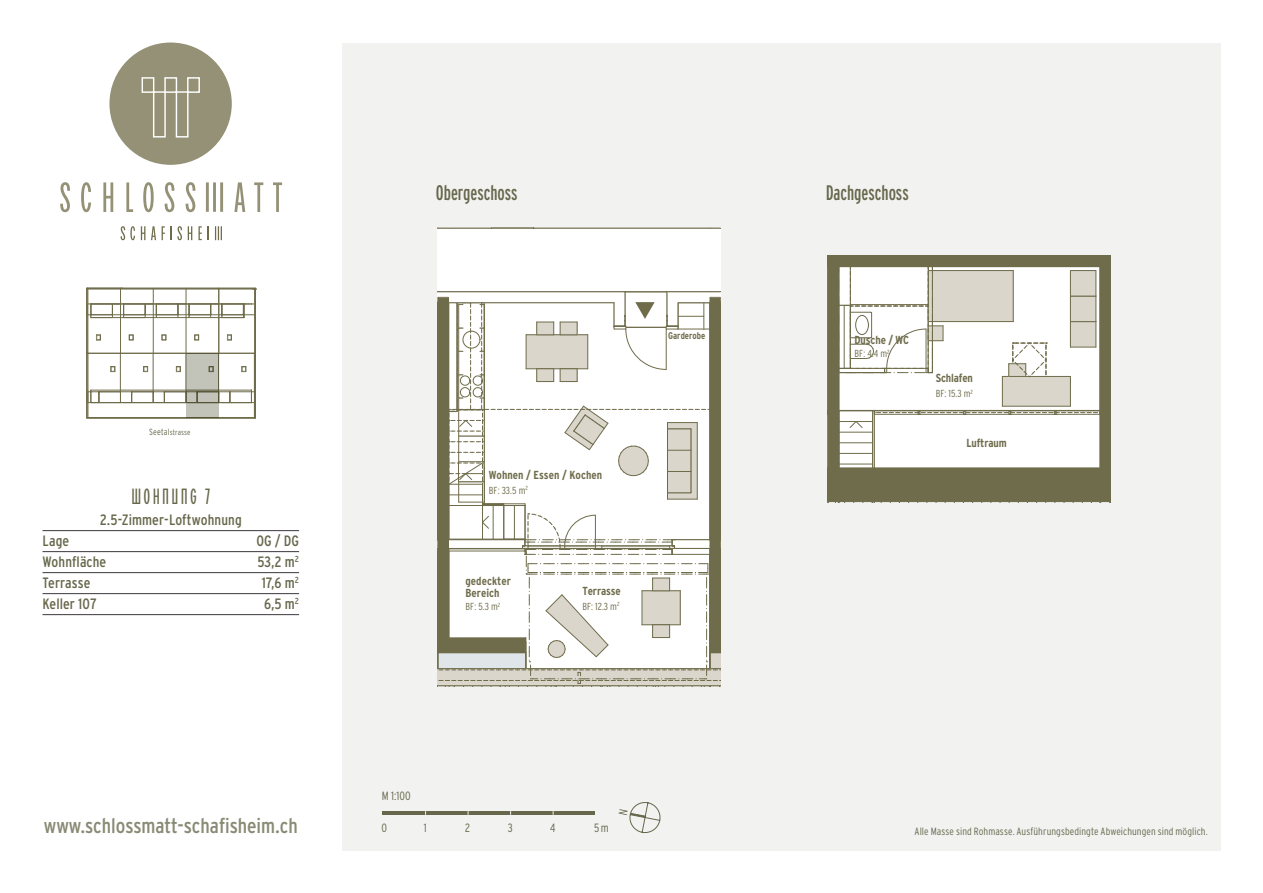
<style>
.page{position:relative;width:1263px;height:893px;background:#fff}
.page>*{position:absolute;margin:0;border:0;box-sizing:border-box;transform-origin:0 0}
.t1{font:24px "BC Ludva";letter-spacing:.095em;color:#66674b}
.t2{font:21px "Interstate Condensed";color:#888a74}
.t3{font:21px "Interstate Compressed";color:#66674b}
.t4{font:15px "Interstate Condensed";letter-spacing:.005em;color:#66674b}
.t5{font:300 12px "Interstate Condensed";color:#66674b}
.t6{font:700 11.7px/12px "Interstate Condensed";letter-spacing:-.01em;color:#6f6c4b}
.t7{font:300 10.5px "Interstate Condensed";letter-spacing:.01em;color:#66674b}
.t8{font:300 10.2px "Interstate Condensed";color:#6f6c4b}
.t9{font:700 9.75px "Interstate Condensed";color:#6f6c4b;scale:.95 1}
.t10{font:300 7.8px "Interstate Condensed";letter-spacing:.015em;color:#66674b}
.s1{font-size:9px}
</style>
<div class="page">
<div style="left:342px;top:43px;width:878px;height:807px;background:#f2f3f1"></div>
<hr style="left:43px;top:530px;width:256px;height:1px;background:#3c383d">
<hr style="left:43px;top:551px;width:256px;height:1px;background:#3c383d">
<hr style="left:43px;top:572px;width:256px;height:1px;background:#3c383d">
<hr style="left:43px;top:593px;width:256px;height:1px;background:#3c383d">
<hr style="left:43px;top:614px;width:256px;height:1px;background:#3c383d">
<div style="left:437px;top:227px;width:284px;height:459px;background:#fff"></div>
<hr style="left:491px;top:228px;width:42px;height:1px;background:#6f6c4b">
<div style="left:438px;top:297px;width:10px;height:245px;background:#6f6c4b"></div>
<hr style="left:448px;top:297px;width:1px;height:245px;background:#6f6c4b">
<hr style="left:437px;top:297px;width:2px;height:245px;background:#6f6c4b">
<div style="left:710px;top:297px;width:11px;height:245px;background:#6f6c4b"></div>
<hr style="left:709px;top:297px;width:2px;height:245px;background:#6f6c4b">
<svg style="left:437px;top:227px;width:11px;height:2px"></svg>
<hr style="left:448px;top:228px;width:43px;height:1px;background:#6f6c4b">
<hr style="left:534px;top:228px;width:176px;height:1px;background:#6f6c4b">
<svg style="left:710px;top:227px;width:11px;height:2px"></svg>
<hr style="left:721px;top:484px;width:1px;height:55px;background:#6f6c4b">
<hr style="left:525px;top:505px;width:1px;height:34px;background:#6f6c4b">
<hr style="left:449px;top:484px;width:1px;height:55px;background:#6f6c4b">
<hr style="left:514px;top:505px;width:1px;height:34px;background:#6f6c4b">
<hr style="left:503px;top:505px;width:1px;height:34px;background:#6f6c4b">
<hr style="left:493px;top:505px;width:1px;height:34px;background:#6f6c4b">
<hr style="left:482px;top:505px;width:1px;height:34px;background:#6f6c4b">
<svg style="left:437px;top:513px;width:285px;height:174px"></svg>
<svg style="left:437px;top:291px;width:285px;height:215px"></svg>
<div style="left:827px;top:255px;width:284px;height:247px;background:#fff"></div>
<hr style="left:1111px;top:411px;width:1px;height:74px;background:#6f6c4b">
<hr style="left:839px;top:464px;width:34px;height:1px;background:#6f6c4b">
<hr style="left:839px;top:453px;width:34px;height:1px;background:#6f6c4b">
<hr style="left:839px;top:442px;width:34px;height:1px;background:#6f6c4b">
<hr style="left:839px;top:432px;width:34px;height:1px;background:#6f6c4b">
<hr style="left:839px;top:421px;width:34px;height:1px;background:#6f6c4b">
<hr style="left:839px;top:411px;width:1px;height:74px;background:#6f6c4b">
<hr style="left:839px;top:411px;width:34px;height:1px;background:#6f6c4b">
<svg style="left:849px;top:422px;width:14px;height:6px"></svg>
<div style="left:928px;top:271px;width:85px;height:51px;background:#dad6cc"></div>
<hr style="left:928px;top:270px;width:85px;height:1px;background:#6f6c4b">
<hr style="left:1013px;top:271px;width:1px;height:51px;background:#6f6c4b">
<hr style="left:928px;top:321px;width:85px;height:1px;background:#6f6c4b">
<svg style="left:1070px;top:270px;width:26px;height:78px;background:#cecabe"></svg>
<hr style="left:872px;top:411px;width:1px;height:91px;background:#6f6c4b">
<hr style="left:874px;top:411px;width:1px;height:91px;background:#6f6c4b">
<div style="left:828px;top:266px;width:11px;height:236px;background:#6f6c4b"></div>
<hr style="left:827px;top:266px;width:2px;height:236px;background:#6f6c4b">
<div style="left:1100px;top:266px;width:11px;height:236px;background:#6f6c4b"></div>
<hr style="left:1099px;top:266px;width:2px;height:236px;background:#6f6c4b">
<div style="left:827px;top:256px;width:284px;height:10px;background:#6f6c4b"></div>
<hr style="left:839px;top:265px;width:261px;height:2px;background:#6f6c4b">
<hr style="left:839px;top:255px;width:261px;height:2px;background:#6f6c4b">
<svg style="left:827px;top:255px;width:12px;height:1px"></svg>
<hr style="left:827px;top:487px;width:284px;height:4px;background:#6f6c4b">
<div style="left:827px;top:472px;width:284px;height:15px;background:#6f6c4b"></div>
<hr style="left:827px;top:468px;width:284px;height:4px;background:#6f6c4b">
<svg style="left:839px;top:267px;width:105px;height:106px"></svg>
<div style="left:1002px;top:376px;width:68px;height:30px;background:#dad6cc"></div>
<hr style="left:1002px;top:376px;width:1px;height:30px;background:#6f6c4b">
<hr style="left:1002px;top:406px;width:68px;height:1px;background:#6f6c4b">
<hr style="left:1070px;top:376px;width:1px;height:30px;background:#6f6c4b">
<hr style="left:1002px;top:376px;width:68px;height:1px;background:#6f6c4b">
<hr style="left:839px;top:410px;width:261px;height:1px;background:#6f6c4b">
<svg style="left:1008px;top:342px;width:39px;height:36px"></svg>
<svg style="left:873px;top:411px;width:227px;height:4px"></svg>
<div style="left:827px;top:497px;width:284px;height:5px;background:#6f6c4b"></div>
<hr style="left:827px;top:495px;width:284px;height:2px;background:#6f6c4b">
<hr style="left:827px;top:491px;width:284px;height:4px;background:#6f6c4b">
<hr style="left:87px;top:418px;width:168px;height:1px;background:#6f6c4b">
<svg style="left:87px;top:288px;width:169px;height:130px"></svg>
<hr style="left:218px;top:288px;width:1px;height:65px;background:#6f6c4b">
<svg style="left:186px;top:353px;width:33px;height:65px;background:#b4b4a7"></svg>
<svg style="left:60px;top:182px;width:10px;height:30px"></svg>
<svg style="left:81px;top:182px;width:10px;height:30px"></svg>
<svg style="left:103px;top:182px;width:10px;height:30px"></svg>
<svg style="left:126px;top:182px;width:7px;height:30px"></svg>
<svg style="left:143px;top:182px;width:11px;height:30px"></svg>
<svg style="left:164px;top:182px;width:11px;height:30px"></svg>
<svg style="left:185px;top:182px;width:10px;height:30px"></svg>
<svg style="left:234px;top:182px;width:11px;height:30px"></svg>
<svg style="left:254px;top:182px;width:9px;height:30px"></svg>
<svg style="left:273px;top:182px;width:9px;height:30px"></svg>
<svg style="left:121px;top:226px;width:14px;height:14px"></svg>
<svg style="left:141px;top:226px;width:4px;height:14px"></svg>
<svg style="left:151px;top:226px;width:5px;height:14px"></svg>
<svg style="left:162px;top:226px;width:20px;height:14px"></svg>
<svg style="left:188px;top:226px;width:4px;height:14px"></svg>
<svg style="left:198px;top:226px;width:11px;height:14px"></svg>
<div style="left:109px;top:43px;width:123px;height:122px;background:#949176;border-radius:50%"></div>
<hr style="left:206px;top:182px;width:3px;height:30px;background:#949176">
<hr style="left:213px;top:182px;width:3px;height:30px;background:#949176">
<hr style="left:220px;top:182px;width:3px;height:30px;background:#949176">
<svg style="left:215px;top:226px;width:7px;height:14px"></svg>
<div style="left:142px;top:77px;width:12px;height:16px;border:1px solid #fff"></div>
<div style="left:164px;top:77px;width:13px;height:16px;border:1px solid #fff"></div>
<div style="left:187px;top:77px;width:13px;height:16px;border:1px solid #fff"></div>
<div style="left:153px;top:91px;width:13px;height:47px;border:1px solid #fff"></div>
<div style="left:176px;top:91px;width:13px;height:47px;border:1px solid #fff"></div>
<hr style="left:383px;top:811px;width:212px;height:4px;background:#66674b">
<svg style="left:629px;top:802px;width:32px;height:31px"></svg>
<h2 class="t3" style="left:436px;top:181px;width:83px">Obergeschoss</h2>
<h2 class="t3" style="left:826px;top:181px;width:85px">Dachgeschoss</h2>
<p class="t10" style="left:149px;top:428px;width:43px"><span class="s1">Seetal</span>strasse</p>
<h1 class="t1" style="left:131px;top:485px;width:80px">WOHNUNG 7</h1>
<p class="t4" style="left:100px;top:512px;width:144px">2.5-Zimmer-Loftwohnung</p>
<p class="t4" style="left:43px;top:533px;width:28px">Lage</p>
<p class="t4" style="left:257px;top:533px;width:44px">OG / DG</p>
<p class="t4" style="left:43px;top:554px;width:65px">Wohnfläche</p>
<p class="t4" style="left:257px;top:554px;width:43px">53,2 m<sup>2</sup></p>
<p class="t4" style="left:43px;top:575px;width:49px">Terrasse</p>
<p class="t4" style="left:262px;top:575px;width:39px">17,6 m<sup>2</sup></p>
<p class="t4" style="left:43px;top:596px;width:56px">Keller 107</p>
<p class="t4" style="left:264px;top:596px;width:37px">6,5 m<sup>2</sup></p>
<p class="t6" style="left:269px;top:604px;width:40px">Terrasse</p>
<p class="t9" style="left:668px;top:330px;width:41px">Garderobe</p>
<p class="t6" style="left:489px;top:468px;width:115px">Wohnen / Essen / Kochen</p>
<p class="t8" style="left:489px;top:484px;width:41px">BF: 33.5 m<sup>2</sup></p>
<p class="t6" style="left:465px;top:574px;width:47px">gedeckter<br>Bereich</p>
<p class="t8" style="left:465px;top:601px;width:36px">BF: 5.3 m<sup>2</sup></p>
<p class="t6" style="left:582px;top:585px;width:40px">Terrasse</p>
<p class="t8" style="left:582px;top:600px;width:39px">BF: 12.3 m<sup>2</sup></p>
<p class="t5" style="left:382px;top:789px;width:30px">M 1:100</p>
<h2 class="t2" style="left:44px;top:814px;width:255px">www.schlossmatt-schafisheim.ch</h2>
<p class="t5" style="left:382px;top:821px;width:7px">0</p>
<p class="t5" style="left:424px;top:821px;width:4px">1</p>
<p class="t5" style="left:465px;top:821px;width:6px">2</p>
<p class="t5" style="left:508px;top:821px;width:7px">3</p>
<p class="t5" style="left:550px;top:821px;width:7px">4</p>
<p class="t5" style="left:594px;top:821px;width:16px">5m</p>
<p class="t6" style="left:854px;top:333px;width:56px">Dusche / WC</p>
<p class="t8" style="left:854px;top:348px;width:37px">BF: 4.4 m<sup>2</sup></p>
<p class="t6" style="left:936px;top:372px;width:39px">Schlafen</p>
<p class="t8" style="left:936px;top:388px;width:39px">BF: 15.3 m<sup>2</sup></p>
<p class="t6" style="left:966px;top:437px;width:42px">Luftraum</p>
<p class="t7" style="left:914px;top:826px;width:295px">Alle Masse sind Rohmasse. Ausführungsbedingte Abweichungen sind möglich.</p>
</div>
